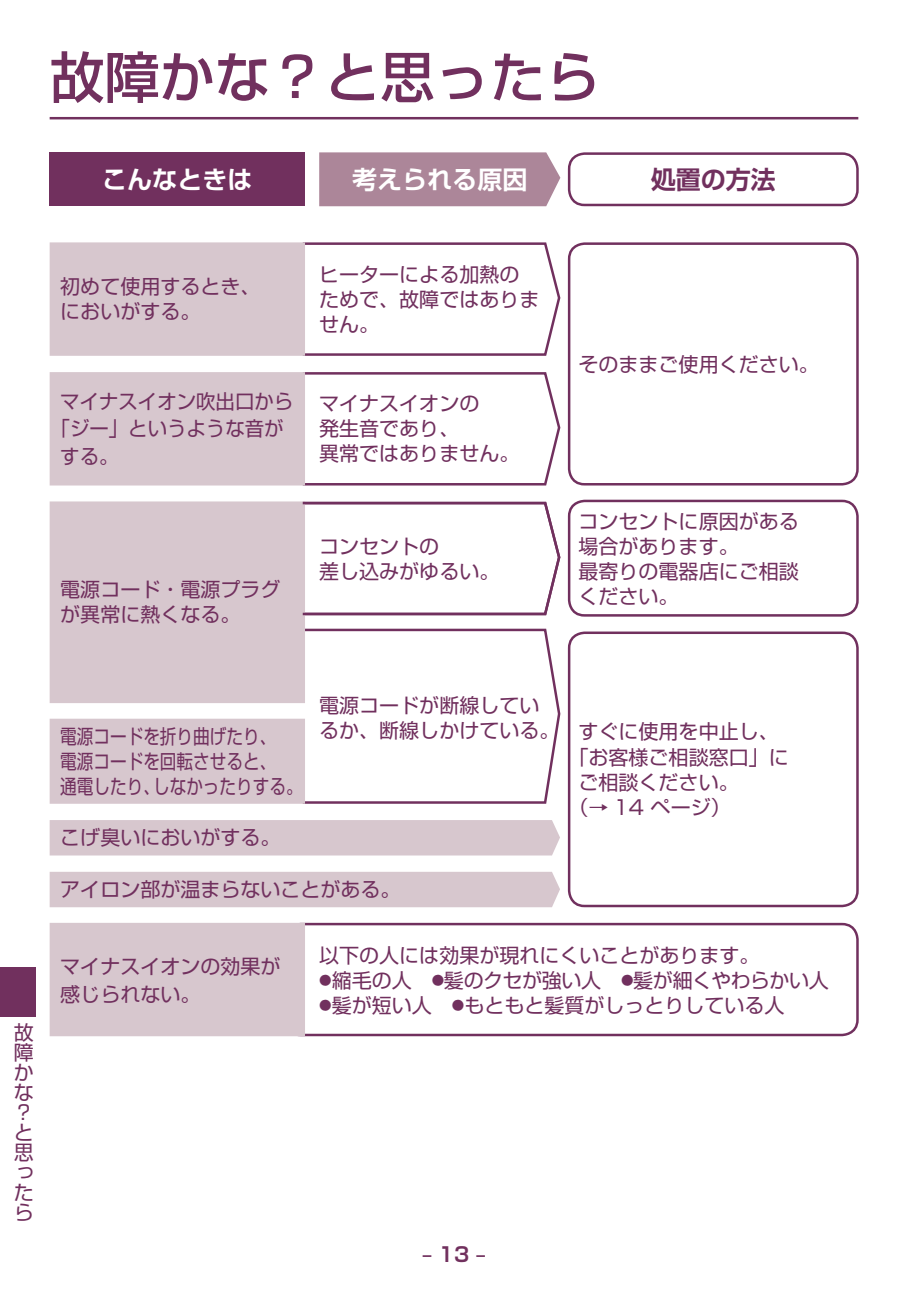
<style>
.page{position:relative;width:908px;height:1290px;background:#fff}
.page>*{position:absolute;margin:0;border:0;box-sizing:border-box;transform-origin:0 0}
.t1{font:500 55px "Shin Go Pro";color:#71305e}
.t2{font:700 25px "Shin Go Pro De";color:#fff}
.t3{font:700 25px "Shin Go Pro De";color:#71305e}
.t4{font:20px/25px "Shin Go Pro";color:#71305e}
.t5{font:20px/25px "Shin Go Pro";color:#71305e;scale:.83 1}
.t6{font:20px "Shin Go Pro";letter-spacing:-.02em;color:#71305e}
.t7{font:700 20px "Shin Go Pro De";color:#71305e}
.s1{font-size:12.5px}
</style>
<div class="page">
<div style="left:0;top:967px;width:35px;height:49px;background:#71305e"></div>
<div style="left:567px;top:242px;width:291px;height:243px;border:2px solid #71305e;border-radius:15px"></div>
<div style="left:567px;top:631px;width:291px;height:276px;border:2px solid #71305e;border-radius:15px"></div>
<div style="left:284px;top:923px;width:574px;height:113px;border:2px solid #71305e;border-radius:15px"></div>
<div style="left:567px;top:152px;width:291px;height:54px;border:2px solid #71305e;border-radius:15px"></div>
<div style="left:319px;top:152px;width:241px;height:54px;background:#ac8699"></div>
<svg style="left:49px;top:242px;width:512px;height:114px"></svg>
<svg style="left:49px;top:372px;width:512px;height:114px"></svg>
<div style="left:49px;top:871px;width:511px;height:37px;background:#d7c7ce"></div>
<div style="left:49px;top:820px;width:511px;height:36px;background:#d7c7ce"></div>
<svg style="left:49px;top:628px;width:512px;height:176px"></svg>
<div style="left:567px;top:500px;width:291px;height:117px;border:2px solid #71305e;border-radius:15px"></div>
<div style="left:49px;top:501px;width:257px;height:203px;background:#d7c7ce"></div>
<svg style="left:300px;top:501px;width:261px;height:115px"></svg>
<div style="left:49px;top:922px;width:257px;height:115px;background:#d7c7ce"></div>
<hr style="left:50px;top:117px;width:807px;height:2px;background:#71305e">
<div style="left:50px;top:152px;width:255px;height:54px;background:#71305e"></div>
<h1 class="t1" style="left:50px;top:32px;width:551px">故障かな？と思ったら</h1>
<p class="t2" style="left:102px;top:159px;width:152px">こんなときは</p>
<p class="t2" style="left:352px;top:159px;width:176px">考えられる原因</p>
<p class="t3" style="left:650px;top:159px;width:126px">処置の方法</p>
<p class="t4" style="left:60px;top:272px;width:201px">初めて使用するとき、においがする。</p>
<p class="t4" style="left:60px;top:386px;width:234px">マイナスイオン吹出口から</p>
<p class="t4" style="left:51px;top:414px;width:234px">「ジー」というような音が</p>
<p class="t4" style="left:60px;top:441px;width:60px">する。</p>
<p class="t4" style="left:319px;top:259px;width:222px">ヒーターによる加熱のためで、故障ではありません。</p>
<p class="t4" style="left:319px;top:389px;width:201px">マイナスイオンの<br>発生音であり、<br>異常ではありません。</p>
<p class="t4" style="left:60px;top:575px;width:221px">電源コード・電源プラグが異常に熱くなる。</p>
<p class="t4" style="left:319px;top:531px;width:181px">コンセントの<br>差し込みがゆるい。</p>
<p class="t4" style="left:578px;top:349px;width:241px">そのままご使用ください。</p>
<p class="t4" style="left:578px;top:506px;width:221px">コンセントに原因がある場合があります。<br>最寄りの電器店にご相談ください。</p>
<p class="t4" style="left:14px;top:1020px;width:21px;line-height:20px">故障かな？と思ったら</p>
<p class="t4" style="left:319px;top:690px;width:221px">電源コードが断線してい</p>
<p class="t4" style="left:319px;top:715px;width:461px">るか、断線しかけている。 すぐに使用を中止し、</p>
<p class="t4" style="left:568px;top:742px;width:221px">「お客様ご相談窓口」に</p>
<p class="t4" style="left:578px;top:767px;width:161px">ご相談ください。</p>
<p class="t4" style="left:568px;top:792px;width:164px">（→ 14 ページ）</p>
<p class="t5" style="left:60px;top:721px;width:293px">電源コードを折り曲げたり、<br>電源コードを回転させると、<br>通電したり、しなかったりする。</p>
<p class="t4" style="left:60px;top:823px;width:221px">こげ臭いにおいがする。</p>
<p class="t4" style="left:60px;top:874px;width:341px">アイロン部が温まらないことがある。</p>
<p class="t4" style="left:60px;top:950px;width:221px;line-height:27.5px">マイナスイオンの効果が感じられない。</p>
<p class="t4" style="left:319px;top:940px;width:442px">以下の人には効果が現れにくいことがあります。</p>
<p class="t6" style="left:319px;top:964px;width:511px"><span class="s1">●</span>縮毛の人　<span class="s1">●</span>髪のクセが強い人　<span class="s1">●</span>髪が細くやわらかい人</p>
<p class="t4" style="left:319px;top:990px;width:466px"><span class="s1">●</span>髪が短い人　<span class="s1">●</span>もともと髪質がしっとりしている人</p>
<p class="t7" style="left:422px;top:1238px;width:65px">‒ 13 ‒</p>
</div>
